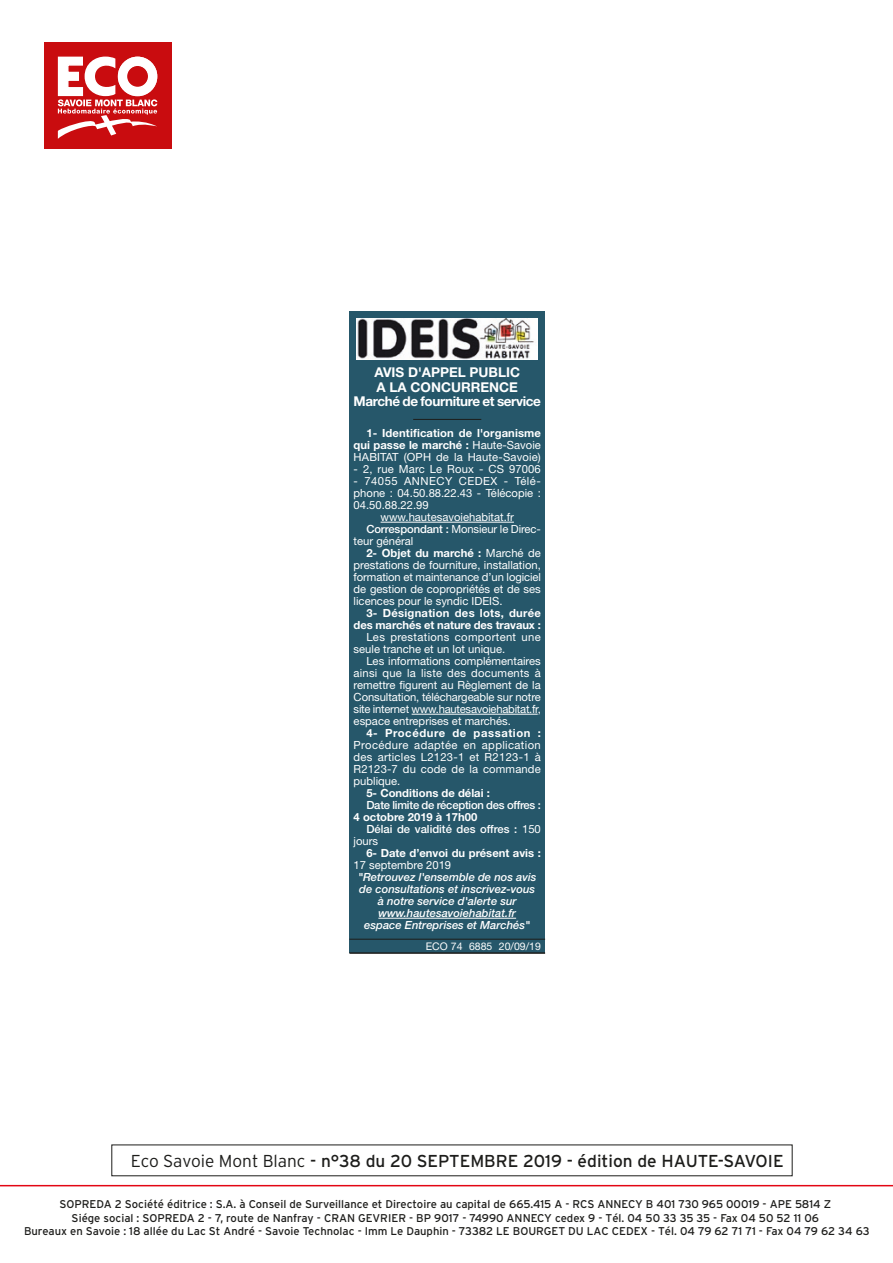
<style>
.page{position:relative;width:893px;height:1263px;background:#fff}
.page>*{position:absolute;margin:0;border:0;box-sizing:border-box;transform-origin:0 0}
.t1{font:17.25px "Interstate";color:#1d1d1b}
.t2{font:700 13.5px/14.2px "Helvetica Neue LT Std";letter-spacing:-.01em;color:#fff;text-align:center}
.t3{font:11.25px/12px "Helvetica Neue LT Std";color:#fff;text-align:justify}
.t4{font:11.25px/13.5px "Interstate";color:#1d1d1b;text-align:center}
.t5{font:700 11.25px/12px "Helvetica Neue LT Std";color:#fff;text-align:justify}
.t6{font:italic 500 11.25px/12px "Helvetica Neue LT Std";color:#fff;text-align:center}
.t7{font:11.25px/12px "Helvetica Neue LT Std";letter-spacing:.03em;color:#fff}
.t8{font:500 11.25px "Helvetica Neue LT Std";letter-spacing:-.02em;color:#fff}
.t9{font:500 11.25px "Helvetica Neue LT Std";color:#fff}
.t10{font:11.25px "Helvetica Neue LT Std";letter-spacing:.045em;color:#fff}
.t11{font:700 11.25px "Helvetica Neue LT Std";letter-spacing:.05em;color:#fff}
.t12{font:10.5px "Helvetica Neue LT Std";color:#fff}
.s1{font-weight:400}
.s2{font-weight:500}
.s3{font-weight:300}
</style>
<div class="page">
<hr style="left:0;top:1185px;width:893px;height:1px;background:#e30614">
<div style="left:44px;top:43px;width:127px;height:106px;background:#c90c0f"></div>
<svg style="left:57px;top:56px;width:101px;height:83px"></svg>
<div style="left:349px;top:312px;width:196px;height:641px;background:#26576a"></div>
<hr style="left:413px;top:419px;width:68px;height:1px;background:#1d1d1b">
<hr style="left:381px;top:522px;width:133px;height:1px;background:#fff">
<hr style="left:412px;top:714px;width:126px;height:1px;background:#fff">
<hr style="left:378px;top:918px;width:138px;height:1px;background:#fff">
<hr style="left:349px;top:939px;width:196px;height:1px;background:#1d1d1b">
<hr style="left:349px;top:952px;width:196px;height:2px;background:#1d1d1b">
<img style="left:357px;top:318px;width:180px;height:41px">
<p class="t2" style="left:354px;top:365px;width:189px">AVIS D'APPEL PUBLIC<br>A LA CONCURRENCE<br>Marché de fourniture et service</p>
<p class="t5" style="left:354px;top:427px;width:189px;text-indent:13px">1- Identification de l'organisme qui passe le marché : <span class="s1">Haute-Savoie HABITAT (OPH de la Haute-Savoie)</span></p>
<p class="t3" style="left:354px;top:463px;width:189px">- 2, rue Marc Le Roux - CS 97006</p>
<p class="t10" style="left:354px;top:474px;width:189px">- 74055 ANNECY CEDEX - Télé-</p>
<p class="t3" style="left:354px;top:487px;width:189px">phone : 04.50.88.22.43 - Télécopie :</p>
<p class="t3" style="left:354px;top:499px;width:77px">04.50.88.22.99</p>
<p class="t3" style="left:381px;top:511px;width:135px">www.hautesavoiehabitat.fr</p>
<p class="t3" style="left:366px;top:523px;width:176px"><span class="s2">Correspondant :</span> Monsieur le Direc-</p>
<p class="t3" style="left:354px;top:535px;width:61px">teur général</p>
<p class="t5" style="left:366px;top:547px;width:176px">2- Objet du marché : <span class="s1">Marché de</span></p>
<p class="t3" style="left:354px;top:559px;width:189px">prestations de fourniture, installation,</p>
<p class="t3" style="left:354px;top:571px;width:189px">formation et maintenance d’un logiciel</p>
<p class="t3" style="left:354px;top:583px;width:189px">de gestion de copropriétés et de ses</p>
<p class="t3" style="left:354px;top:595px;width:150px">licences pour le syndic IDEIS.</p>
<p class="t5" style="left:354px;top:607px;width:189px;text-align:right">3- Désignation des lots, durée des marchés et nature des travaux :</p>
<p class="t7" style="left:354px;top:631px;width:189px;text-indent:13px">Les prestations comportent une seule tranche et un lot unique.</p>
<p class="t3" style="left:354px;top:655px;width:189px;text-indent:13px">Les informations complémentaires ainsi que la liste des documents à remettre figurent au Règlement de la Consultation, téléchargeable sur notre site internet www.hautesavoiehabitat.fr, espace entreprises et marchés.</p>
<p class="t11" style="left:366px;top:726px;width:176px">4- Procédure de passation :</p>
<p class="t3" style="left:354px;top:739px;width:189px">Procédure adaptée en application des articles L2123-1 et R2123-1 à R2123-7 du code de la commande publique.</p>
<p class="t5" style="left:366px;top:787px;width:125px">5- Conditions de délai :</p>
<p class="t8" style="left:366px;top:798px;width:176px">Date limite de réception des offres :</p>
<p class="t5" style="left:354px;top:811px;width:125px">4 octobre 2019 à 17h00</p>
<p class="t9" style="left:366px;top:822px;width:176px">Délai de validité des offres : <span class="s1">150</span></p>
<p class="t3" style="left:354px;top:835px;width:26px">jours</p>
<p class="t5" style="left:366px;top:847px;width:176px">6- Date d’envoi du présent avis :</p>
<p class="t3" style="left:354px;top:859px;width:99px">17 septembre 2019</p>
<p class="t6" style="left:358px;top:871px;width:180px">"Retrouvez l'ensemble de nos avis de consultations et inscrivez-vous à notre service d'alerte sur www.hautesavoiehabitat.fr<br>espace Entreprises et Marchés"</p>
<p class="t12" style="left:426px;top:940px;width:117px">ECO 74 6885 20/09/19</p>
<h1 class="t1" style="left:131px;top:1151px;width:654px"><span class="s3">Eco Savoie Mont Blanc</span> - n°38 du 20 SEPTEMBRE 2019 - édition de HAUTE-SAVOIE</h1>
<p class="t4" style="left:24px;top:1197px;width:847px">SOPREDA 2 Société éditrice : S.A. à Conseil de Surveillance et Directoire au capital de 665.415 A - RCS ANNECY B 401 730 965 00019 - APE 5814 Z<br>Siége social : SOPREDA 2 - 7, route de Nanfray - CRAN GEVRIER - BP 9017 - 74990 ANNECY cedex 9 - Tél. 04 50 33 35 35 - Fax 04 50 52 11 06<br>Bureaux en Savoie : 18 allée du Lac St André - Savoie Technolac - Imm Le Dauphin - 73382 LE BOURGET DU LAC CEDEX - Tél. 04 79 62 71 71 - Fax 04 79 62 34 63</p>
</div>
